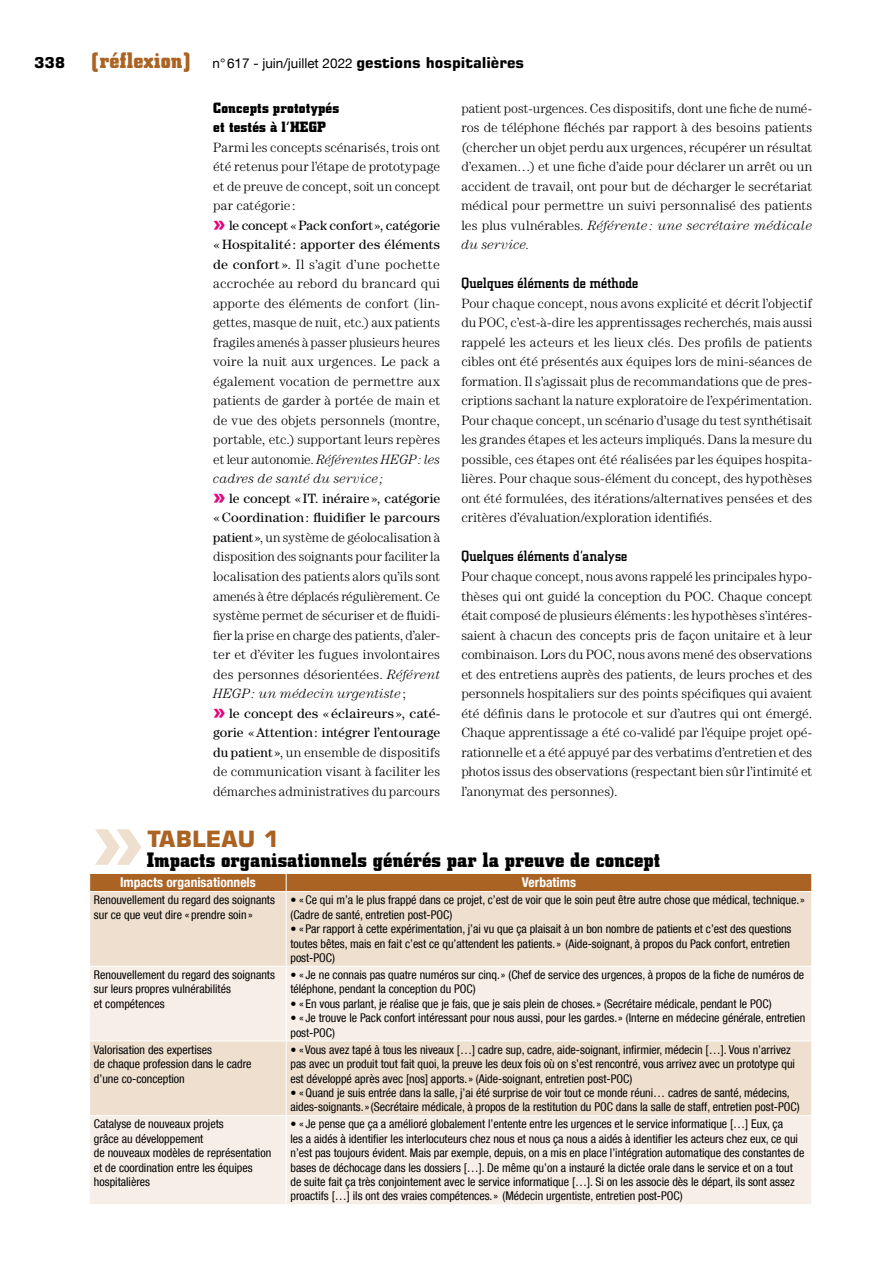
<style>
.page{position:relative;width:893px;height:1263px;background:#fff}
.page>*{position:absolute;margin:0;border:0;box-sizing:border-box;transform-origin:0 0}
.t1{font:700 120px "Square 721 BT";color:#eedfcf}
.t2{font:700 22.5px "Square 721 BT";color:#aa6323}
.t3{font:700 21px "Square Slabserif 711 BT";color:#000}
.t4{font:700 15px "Square 721 BT";color:#000}
.t5{font:500 15px "Square Slabserif 711 BT";letter-spacing:.02em;color:#000}
.t6{font:700 15px/19.5px "Square Slabserif 711 BT";letter-spacing:.01em;color:#000}
.t7{font:300 13.5px/19.5px "Century Std";color:#000;text-align:justify}
.t8{font:700 condensed 13.5px "Helvetica Neue LT Com";color:#fff}
.t9{font:condensed 12px/14.4px "Helvetica Neue LT Com";color:#000}
.s1{font-family:"Square Slabserif 711 BT";font-size:22.5px;color:#aa6323}
.s2{font-family:"Helvetica Neue LT Com";font-weight:400;font-size:13.5px}
.s3{font-family:"Square Slabserif 711 BT";font-weight:700;font-size:25.5px;color:#e6007d}
.s4{font-weight:400}
.s5{font-style:italic}
</style>
<div class="page">
<div style="left:90px;top:892px;width:721px;height:74px;background:#eedfcf"></div>
<svg style="left:90px;top:967px;width:721px;height:237px;background:#f4eadf"></svg>
<div style="left:89px;top:873px;width:723px;height:18px;background:#aa6323"></div>
<hr style="left:286px;top:892px;width:1px;height:74px;background:#fff">
<hr style="left:286px;top:967px;width:1px;height:73px;background:#fff">
<hr style="left:89px;top:1040px;width:197px;height:1px;background:#fff">
<hr style="left:286px;top:1040px;width:526px;height:1px;background:#fff">
<hr style="left:286px;top:1041px;width:1px;height:74px;background:#fff">
<hr style="left:89px;top:1115px;width:197px;height:1px;background:#fff">
<hr style="left:286px;top:1115px;width:526px;height:1px;background:#fff">
<hr style="left:286px;top:1116px;width:1px;height:88px;background:#fff">
<p class="t4" style="left:34px;top:53px;width:492px">338 <span class="s1">[réflexion]</span> <span class="s2">n°617 - juin/juillet 2022</span> gestions hospitalières</p>
<p class="t6" style="left:213px;top:98px;width:128px">Concepts prototypés et testés à l’HEGP</p>
<p class="t7" style="left:213px;top:137px;width:228px;text-align:left">Parmi les concepts scénarisés, trois ont été retenus pour l’étape de prototypage et de preuve de concept, soit un concept par catégorie:<br><span class="s3">»</span> <span class="s4">le concept «Pack confort», catégorie «Hospitalité : apporter des éléments de confort »</span>. Il s’agit d’une pochette accrochée au rebord du brancard qui apporte des éléments de confort (lin&shy;gettes, masque de nuit, etc.) aux patients fragiles amenés à passer plusieurs heures voire la nuit aux urgences. Le pack a également vocation de permettre aux patients de garder à portée de main et de vue des objets personnels (montre, portable, etc.) supportant leurs repères et leur autonomie. <span class="s5">Référentes HEGP: les cadres de santé du service;<br></span><span class="s3">»</span> <span class="s4">le concept «IT. inéraire», catégorie «Coordination: fluidifier le parcours patient»</span>, un système de géolocalisation à disposition des soignants pour faciliter la localisation des patients alors qu’ils sont amenés à être déplacés régulièrement. Ce système permet de sécuriser et de fluidi&shy;fier la prise en charge des patients, d’aler&shy;ter et d’éviter les fugues involontaires des personnes désorientées. <span class="s5">Référent HEGP: un médecin urgentiste</span>;<br><span class="s3">»</span> <span class="s4">le concept des « éclaireurs », caté&shy;gorie «Attention: intégrer l’entourage du patient»</span>, un ensemble de dispositifs de communication visant à faciliter les démarches administratives du parcours</p>
<p class="t7" style="left:461px;top:98px;width:352px">patient post-urgences. Ces dispositifs, dont une fiche de numé&shy;ros de téléphone fléchés par rapport à des besoins patients (chercher un objet perdu aux urgences, récupérer un résultat d’examen…) et une fiche d’aide pour déclarer un arrêt ou un accident de travail, ont pour but de décharger le secrétariat médical pour permettre un suivi personnalisé des patients les plus vulnérables. <span class="s5">Référente : une secrétaire médicale du service.</span></p>
<p class="t5" style="left:461px;top:274px;width:178px">Quelques éléments de méthode</p>
<p class="t7" style="left:461px;top:293px;width:352px">Pour chaque concept, nous avons explicité et décrit l’objectif du POC, c’est-à-dire les apprentissages recherchés, mais aussi rappelé les acteurs et les lieux clés. Des profils de patients cibles ont été présentés aux équipes lors de mini-séances de formation. Il s’agissait plus de recommandations que de pres&shy;criptions sachant la nature exploratoire de l’expérimentation.<br>Pour chaque concept, un scénario d’usage du test synthétisait les grandes étapes et les acteurs impliqués. Dans la mesure du possible, ces étapes ont été réalisées par les équipes hospita&shy;lières. Pour chaque sous-élément du concept, des hypothèses ont été formulées, des itérations/alternatives pensées et des critères d’évaluation/exploration identifiés.</p>
<p class="t5" style="left:461px;top:547px;width:167px">Quelques éléments d’analyse</p>
<p class="t7" style="left:461px;top:566px;width:352px">Pour chaque concept, nous avons rappelé les principales hypo&shy;thèses qui ont guidé la conception du POC. Chaque concept était composé de plusieurs éléments: les hypothèses s’intéres&shy;saient à chacun des concepts pris de façon unitaire et à leur combinaison. Lors du POC, nous avons mené des observations et des entretiens auprès des patients, de leurs proches et des personnels hospitaliers sur des points spécifiques qui avaient été définis dans le protocole et sur d’autres qui ont émergé.<br>Chaque apprentissage a été co-validé par l’équipe projet opé&shy;rationnelle et a été appuyé par des verbatims d’entretien et des photos issus des observations (respectant bien sûr l’intimité et l’anonymat des personnes).</p>
<h1 class="t1" style="left:89px;top:762px;width:59px">»</h1>
<h2 class="t2" style="left:147px;top:825px;width:133px">TABLEAU 1</h2>
<h3 class="t3" style="left:147px;top:846px;width:515px">Impacts organisationnels générés par la preuve de concept</h3>
<p class="t8" style="left:120px;top:874px;width:137px">Impacts organisationnels</p>
<p class="t8" style="left:522px;top:874px;width:56px">Verbatims</p>
<p class="t9" style="left:94px;top:893px;width:182px">Renouvellement du regard des soignants sur ce que veut dire « prendre soin »</p>
<p class="t9" style="left:290px;top:893px;width:516px">• «Ce qui m’a le plus frappé dans ce projet, c’est de voir que le soin peut être autre chose que médical, technique.» (Cadre de santé, entretien post-POC)</p>
<p class="t9" style="left:290px;top:922px;width:502px;text-align:justify">• « Par rapport à cette expérimentation, j’ai vu que ça plaisait à un bon nombre de patients et c’est des questions toutes bêtes, mais en fait c’est ce qu’attendent les patients.» (Aide-soignant, à propos du Pack confort, entretien post-POC)</p>
<p class="t9" style="left:94px;top:967px;width:182px">Renouvellement du regard des soignants sur leurs propres vulnérabilités<br>et compétences</p>
<p class="t9" style="left:290px;top:967px;width:515px">• « Je ne connais pas quatre numéros sur cinq.» (Chef de service des urgences, à propos de la fiche de numéros de téléphone, pendant la conception du POC)</p>
<p class="t9" style="left:290px;top:996px;width:483px">• « En vous parlant, je réalise que je fais, que je sais plein de choses.» (Secrétaire médicale, pendant le POC)</p>
<p class="t9" style="left:290px;top:1011px;width:517px">• « Je trouve le Pack confort intéressant pour nous aussi, pour les gardes.» (Interne en médecine générale, entretien post-POC)</p>
<p class="t9" style="left:94px;top:1042px;width:159px">Valorisation des expertises<br>de chaque profession dans le cadre d’une co-conception</p>
<p class="t9" style="left:290px;top:1042px;width:506px">• «Vous avez tapé à tous les niveaux […] cadre sup, cadre, aide-soignant, infirmier, médecin […]. Vous n’arrivez pas avec un produit tout fait quoi, la preuve les deux fois où on s’est rencontré, vous arrivez avec un prototype qui est développé après avec [nos] apports.» (Aide-soignant, entretien post-POC)</p>
<p class="t9" style="left:290px;top:1085px;width:511px">• «Quand je suis entrée dans la salle, j’ai été surprise de voir tout ce monde réuni… cadres de santé, médecins, aides-soignants.»(Secrétaire médicale, à propos de la restitution du POC dans la salle de staff, entretien post-POC)</p>
<p class="t9" style="left:94px;top:1117px;width:179px">Catalyse de nouveaux projets<br>grâce au développement<br>de nouveaux modèles de représentation et de coordination entre les équipes hospitalières</p>
<p class="t9" style="left:290px;top:1117px;width:516px">• « Je pense que ça a amélioré globalement l’entente entre les urgences et le service informatique […] Eux, ça<br>les a aidés à identifier les interlocuteurs chez nous et nous ça nous a aidés à identifier les acteurs chez eux, ce qui n’est pas toujours évident. Mais par exemple, depuis, on a mis en place l’intégration automatique des constantes de bases de déchocage dans les dossiers […]. De même qu’on a instauré la dictée orale dans le service et on a tout de suite fait ça très conjointement avec le service informatique […]. Si on les associe dès le départ, ils sont assez proactifs […] ils ont des vraies compétences.» (Médecin urgentiste, entretien post-POC)</p>
</div>
